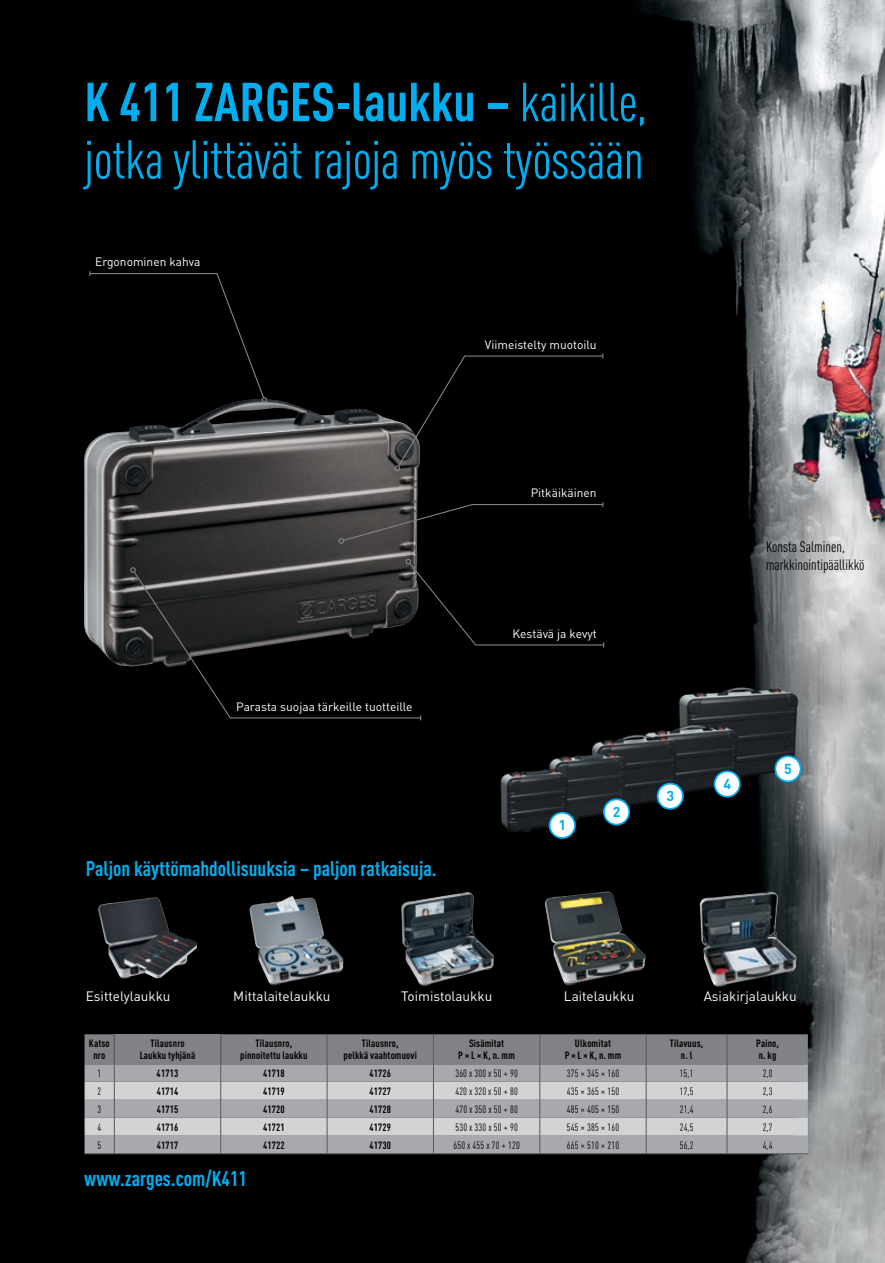
<style>
.page{position:relative;width:885px;height:1263px;background:#fff}
.page>*{position:absolute;margin:0;border:0;box-sizing:border-box;transform-origin:0 0}
.t1{font:condensed 54px/57.4px "DIN Pro";letter-spacing:-.01em;color:#00aeef}
.t2{font:700 condensed 21px "DIN Pro";color:#00aeef}
.t3{font:condensed 15px/18px "DIN Pro";color:#000}
.t4{font:700 14.25px "DIN Pro";color:#00aeef}
.t5{font:13.5px "DIN Pro";color:#fff}
.t6{font:12px "DIN Pro";color:#fff}
.t7{font:700 condensed 10.5px/12px "DIN Pro";letter-spacing:.015em;color:#000;text-align:center}
.t8{font:condensed 10.5px "DIN Pro";letter-spacing:.015em;color:#000}
.s1{font-weight:700}
</style>
<div class="page">
<div style="left:0;top:0;width:884px;height:1263px;background:#000"></div>
<img style="left:624px;top:0;width:260px;height:1263px">
<img style="left:249px;top:895px;width:94px;height:91px">
<img style="left:98px;top:897px;width:56px;height:82px">
<img style="left:401px;top:892px;width:93px;height:94px">
<img style="left:544px;top:891px;width:101px;height:94px">
<img style="left:84px;top:399px;width:271px;height:268px">
<svg style="left:394px;top:354px;width:210px;height:117px"></svg>
<svg style="left:89px;top:271px;width:178px;height:132px"></svg>
<svg style="left:338px;top:502px;width:266px;height:42px"></svg>
<svg style="left:130px;top:559px;width:474px;height:161px"></svg>
<svg style="left:85px;top:1034px;width:722px;height:120px;background:#a8aaac"></svg>
<div style="left:114px;top:1034px;width:107px;height:30px;background:#808285"></div>
<hr style="left:114px;top:1034px;width:1px;height:30px;background:#58595b">
<hr style="left:220px;top:1034px;width:1px;height:30px;background:#58595b">
<img style="left:699px;top:892px;width:97px;height:95px">
<img style="left:469px;top:681px;width:363px;height:157px">
<div style="left:549px;top:813px;width:26px;height:25px;background:#fff;border-radius:50%"></div>
<div style="left:548px;top:812px;width:27px;height:27px;border:2px solid #00aeef;border-radius:50%"></div>
<div style="left:604px;top:799px;width:25px;height:25px;background:#fff;border-radius:50%"></div>
<div style="left:603px;top:798px;width:27px;height:27px;border:2px solid #00aeef;border-radius:50%"></div>
<div style="left:657px;top:783px;width:25px;height:26px;background:#fff;border-radius:50%"></div>
<div style="left:656px;top:783px;width:27px;height:27px;border:2px solid #00aeef;border-radius:50%"></div>
<div style="left:714px;top:771px;width:25px;height:26px;background:#fff;border-radius:50%"></div>
<div style="left:713px;top:770px;width:27px;height:27px;border:2px solid #00aeef;border-radius:50%"></div>
<div style="left:775px;top:756px;width:25px;height:25px;background:#fff;border-radius:50%"></div>
<div style="left:774px;top:755px;width:27px;height:27px;border:2px solid #00aeef;border-radius:50%"></div>
<h1 class="t1" style="left:84px;top:69px;width:564px"><span class="s1">K 411 ZARGES-laukku –</span> kaikille, jotka ylittävät rajoja myös työssään</h1>
<p class="t6" style="left:95px;top:254px;width:107px">Ergonominen kahva</p>
<p class="t6" style="left:485px;top:336px;width:113px">Viimeistelty muotoilu</p>
<p class="t6" style="left:236px;top:698px;width:178px">Parasta suojaa tärkeille tuotteille</p>
<h2 class="t2" style="left:86px;top:856px;width:352px">Paljon käyttömahdollisuuksia – paljon ratkaisuja.</h2>
<p class="t6" style="left:530px;top:484px;width:67px">Pitkäikäinen</p>
<p class="t6" style="left:512px;top:626px;width:86px">Kestävä ja kevyt</p>
<h3 class="t4" style="left:558px;top:816px;width:9px">1</h3>
<h3 class="t4" style="left:612px;top:802px;width:9px">2</h3>
<h3 class="t4" style="left:666px;top:786px;width:9px">3</h3>
<h3 class="t3" style="left:766px;top:536px;width:100px">Konsta Salminen, markkinointipäällikkö</h3>
<h3 class="t4" style="left:723px;top:774px;width:9px">4</h3>
<h3 class="t4" style="left:784px;top:759px;width:9px">5</h3>
<p class="t5" style="left:86px;top:987px;width:86px">Esittelylaukku</p>
<p class="t5" style="left:233px;top:987px;width:99px">Mittalaitelaukku</p>
<p class="t5" style="left:401px;top:987px;width:93px">Toimistolaukku</p>
<p class="t5" style="left:564px;top:987px;width:72px">Laitelaukku</p>
<p class="t5" style="left:703px;top:987px;width:95px">Asiakirjalaukku</p>
<p class="t7" style="left:89px;top:1037px;width:22px">Katso nro</p>
<p class="t7" style="left:140px;top:1037px;width:57px">Tilausnro<br>Laukku tyhjänä</p>
<p class="t7" style="left:240px;top:1037px;width:69px">Tilausnro, pinnoitettu laukku</p>
<p class="t7" style="left:343px;top:1037px;width:75px">Tilausnro,<br>pelkkä vaahtomuovi</p>
<p class="t7" style="left:458px;top:1037px;width:58px">Sisämitat<br>P×L×K, n. mm</p>
<p class="t7" style="left:564px;top:1037px;width:58px">Ulkomitat<br>P×L×K, n. mm</p>
<p class="t7" style="left:669px;top:1037px;width:35px">Tilavuus, n. l</p>
<p class="t7" style="left:756px;top:1037px;width:24px;text-align:left">Paino, n. kg</p>
<p class="t8" style="left:97px;top:1067px;width:5px">1</p>
<p class="t7" style="left:157px;top:1067px;width:23px">41713</p>
<p class="t7" style="left:263px;top:1067px;width:23px">41718</p>
<p class="t7" style="left:369px;top:1067px;width:23px">41726</p>
<p class="t8" style="left:455px;top:1067px;width:64px">360 x 300 x 50 + 90</p>
<p class="t8" style="left:566px;top:1067px;width:54px">375 × 345 × 160</p>
<p class="t8" style="left:679px;top:1067px;width:15px">15,1</p>
<p class="t8" style="left:762px;top:1067px;width:11px">2,0</p>
<p class="t8" style="left:97px;top:1085px;width:5px">2</p>
<p class="t7" style="left:157px;top:1085px;width:23px">41714</p>
<p class="t7" style="left:263px;top:1085px;width:23px">41719</p>
<p class="t7" style="left:369px;top:1085px;width:23px">41727</p>
<p class="t8" style="left:455px;top:1085px;width:64px">420 x 320 x 50 + 80</p>
<p class="t8" style="left:566px;top:1085px;width:54px">435 × 365 × 150</p>
<p class="t8" style="left:679px;top:1085px;width:15px">17,5</p>
<p class="t8" style="left:762px;top:1085px;width:11px">2,3</p>
<p class="t8" style="left:97px;top:1103px;width:5px">3</p>
<p class="t7" style="left:157px;top:1103px;width:23px">41715</p>
<p class="t7" style="left:263px;top:1103px;width:23px">41720</p>
<p class="t7" style="left:369px;top:1103px;width:23px">41728</p>
<p class="t8" style="left:455px;top:1103px;width:64px">470 x 350 x 50 + 80</p>
<p class="t8" style="left:566px;top:1103px;width:54px">485 × 405 × 150</p>
<p class="t8" style="left:679px;top:1103px;width:15px">21,4</p>
<p class="t8" style="left:762px;top:1103px;width:11px">2,6</p>
<p class="t8" style="left:97px;top:1121px;width:5px">4</p>
<p class="t7" style="left:157px;top:1121px;width:23px">41716</p>
<p class="t7" style="left:263px;top:1121px;width:23px">41721</p>
<p class="t7" style="left:369px;top:1121px;width:23px">41729</p>
<p class="t8" style="left:455px;top:1121px;width:64px">530 x 330 x 50 + 90</p>
<p class="t8" style="left:566px;top:1121px;width:54px">545 × 385 × 160</p>
<p class="t8" style="left:679px;top:1121px;width:15px">24,5</p>
<p class="t8" style="left:762px;top:1121px;width:11px">2,7</p>
<p class="t8" style="left:97px;top:1139px;width:5px">5</p>
<p class="t7" style="left:157px;top:1139px;width:23px">41717</p>
<p class="t7" style="left:263px;top:1139px;width:23px">41722</p>
<p class="t7" style="left:369px;top:1139px;width:23px">41730</p>
<p class="t8" style="left:453px;top:1139px;width:68px">650 x 455 x 70 + 120</p>
<p class="t8" style="left:567px;top:1139px;width:54px">665 × 510 × 210</p>
<p class="t8" style="left:679px;top:1139px;width:15px">56,2</p>
<p class="t8" style="left:762px;top:1139px;width:11px">4,4</p>
<h2 class="t2" style="left:84px;top:1166px;width:164px">www.zarges.com/K411</h2>
</div>
